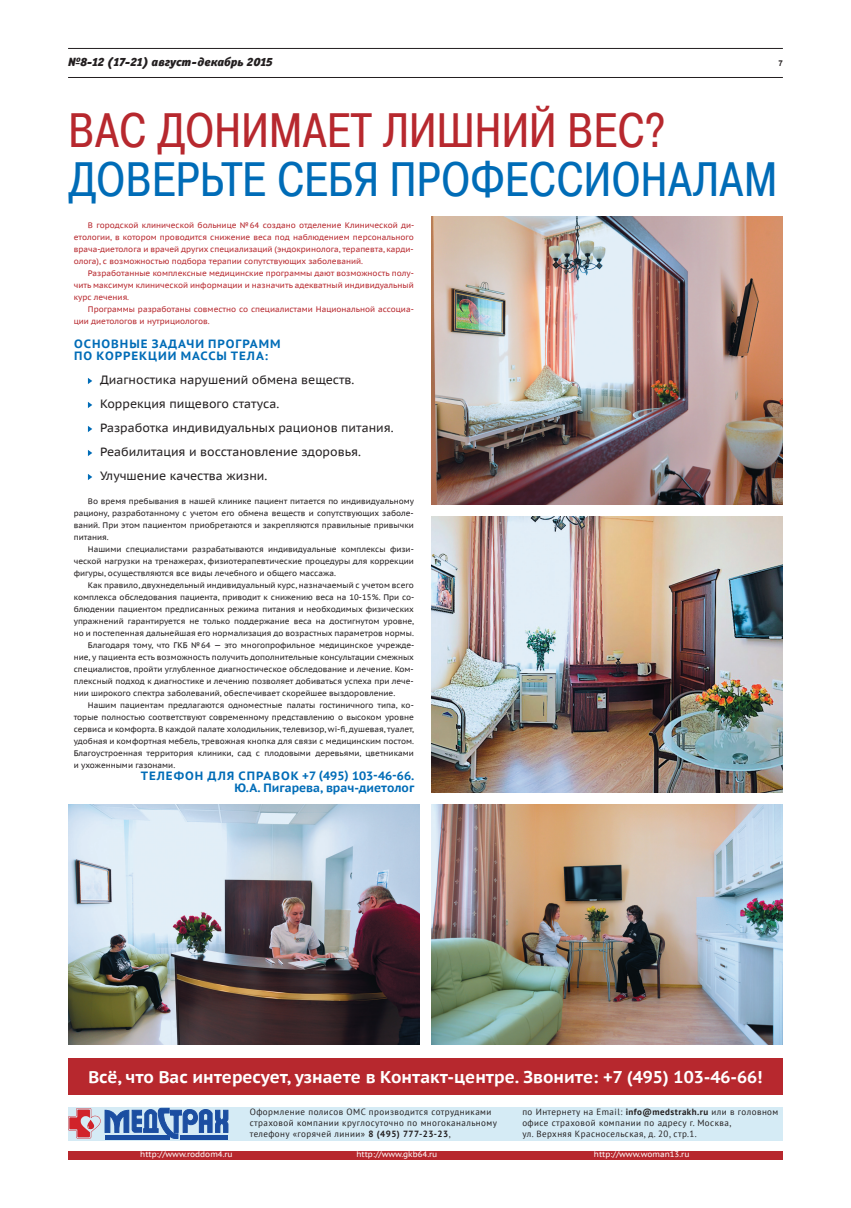
<style>
.page{position:relative;width:851px;height:1208px;background:#fff}
.page>*{position:absolute;margin:0;border:0;box-sizing:border-box;transform-origin:0 0}
.t1{font:48px "Pragmatica Condensed";letter-spacing:-.01em;color:#006cb7}
.t2{font:48px "Pragmatica Condensed";letter-spacing:-.01em;color:#b7282e}
.t3{font:700 17px "PT Sans Caption";color:#fff}
.t4{font:12px/24px "PT Sans Caption";color:#231f20}
.t5{font:700 12px/12px "PT Sans Caption";color:#006cb7;text-align:right}
.t6{font:700 12px/12px "PT Sans Caption";letter-spacing:.08em;color:#006cb7}
.t7{font:italic 12px "Officina Sans Black C";color:#231f20}
.t8{font:9px/10.8px "PT Sans";letter-spacing:.05em;color:#231f20}
.t9{font:8px/12px "PT Sans Caption";color:#231f20;text-align:justify}
.t10{font:8px/12px "PT Sans Caption";color:#b7282e;text-align:justify}
.t11{font:8px "PT Sans Caption";color:#fff}
.t12{font:700 8px "Arial";color:#231f20}
.s1{font-weight:700}
</style>
<div class="page">
<hr style="left:68px;top:48px;width:714px;height:1px;background:#231f20">
<hr style="left:68px;top:77px;width:714px;height:1px;background:#231f20">
<div style="left:68px;top:1151px;width:714px;height:8px;background:#b7282e"></div>
<div style="left:68px;top:1106px;width:714px;height:34px;background:#d5ebf5"></div>
<hr style="left:105px;top:1136px;width:64px;height:3px;background:#1b4ea1">
<hr style="left:180px;top:1136px;width:48px;height:3px;background:#1b4ea1">
<svg style="left:68px;top:1108px;width:160px;height:30px"></svg>
<div style="left:68px;top:1058px;width:714px;height:36px;background:#b7282e"></div>
<img style="left:68px;top:804px;width:351px;height:240px">
<img style="left:431px;top:804px;width:351px;height:240px">
<img style="left:431px;top:516px;width:351px;height:276px">
<img style="left:431px;top:216px;width:351px;height:288px">
<svg style="left:88px;top:378px;width:4px;height:6px"></svg>
<svg style="left:88px;top:402px;width:4px;height:6px"></svg>
<svg style="left:88px;top:426px;width:4px;height:6px"></svg>
<svg style="left:88px;top:450px;width:4px;height:6px"></svg>
<svg style="left:88px;top:474px;width:4px;height:6px"></svg>
<h3 class="t7" style="left:68px;top:55px;width:206px">№8-12 (17-21) август-декабрь 2015</h3>
<p class="t12" style="left:778px;top:58px;width:6px">7</p>
<h1 class="t2" style="left:68px;top:100px;width:598px">ВАС ДОНИМАЕТ ЛИШНИЙ ВЕС?</h1>
<h1 class="t1" style="left:68px;top:149px;width:710px">ДОВЕРЬТЕ СЕБЯ ПРОФЕССИОНАЛАМ</h1>
<p class="t10" style="left:74px;top:219px;width:342px;text-indent:14px">В городской клинической больнице №64 создано отделение Клинической ди&shy;етологии, в котором проводится снижение веса под наблюдением персонального врача-диетолога и врачей других специализаций (эндокринолога, терапевта, карди&shy;олога), с возможностью подбора терапии сопутствующих заболеваний.</p>
<p class="t10" style="left:74px;top:267px;width:341px;text-indent:14px">Разработанные комплексные медицинские программы дают возможность полу&shy;чить максимум клинической информации и назначить адекватный индивидуальный курс лечения.</p>
<p class="t10" style="left:74px;top:303px;width:341px;text-indent:14px">Программы разработаны совместно со специалистами Национальной ассоциа&shy;ции диетологов и нутрициологов.</p>
<h3 class="t6" style="left:74px;top:338px;width:208px">ОСНОВНЫЕ ЗАДАЧИ ПРОГРАММ<br>ПО КОРРЕКЦИИ МАССЫ ТЕЛА:</h3>
<h3 class="t4" style="left:100px;top:368px;width:295px">Диагностика нарушений обмена веществ.<br>Коррекция пищевого статуса.<br>Разработка индивидуальных рационов питания.<br>Реабилитация и восстановление здоровья.<br>Улучшение качества жизни.</h3>
<p class="t9" style="left:74px;top:495px;width:342px;text-indent:14px">Во время пребывания в нашей клинике пациент питается по индивидуальному рациону, разработанному с учетом его обмена веществ и сопутствующих заболе&shy;ваний. При этом пациентом приобретаются и закрепляются правильные привычки питания.</p>
<p class="t9" style="left:74px;top:543px;width:341px;text-indent:14px">Нашими специалистами разрабатываются индивидуальные комплексы физи&shy;ческой нагрузки на тренажерах, физиотерапевтические процедуры для коррекции фигуры, осуществляются все виды лечебного и общего массажа.</p>
<p class="t9" style="left:88px;top:579px;width:327px">Как правило, двухнедельный индивидуальный курс, назначаемый с учетом всего</p>
<p class="t9" style="left:74px;top:591px;width:342px">комплекса обследования пациента, приводит к снижению веса на 10‑15%. При со-</p>
<p class="t9" style="left:74px;top:603px;width:342px">блюдении пациентом предписанных режима питания и необходимых физических</p>
<p class="t9" style="left:74px;top:615px;width:342px">упражнений гарантируется не только поддержание веса на достигнутом уровне,</p>
<p class="t9" style="left:74px;top:627px;width:342px">но и постепенная дальнейшая его нормализация до возрастных параметров нормы.</p>
<p class="t9" style="left:88px;top:639px;width:328px">Благодаря тому, что ГКБ №64 — это многопрофильное медицинское учрежде-</p>
<p class="t9" style="left:74px;top:651px;width:342px">ние, у пациента есть возможность получить дополнительные консультации смежных</p>
<p class="t9" style="left:74px;top:663px;width:341px">специалистов, пройти углубленное диагностическое обследование и лечение. Ком-</p>
<p class="t9" style="left:74px;top:675px;width:341px">плексный подход к диагностике и лечению позволяет добиваться успеха при лече-</p>
<p class="t9" style="left:74px;top:687px;width:323px">нии широкого спектра заболеваний, обеспечивает скорейшее выздоровление.</p>
<p class="t9" style="left:88px;top:699px;width:327px">Нашим пациентам предлагаются одноместные палаты гостиничного типа, ко-</p>
<p class="t9" style="left:74px;top:711px;width:341px">торые полностью соответствуют современному представлению о высоком уровне</p>
<p class="t9" style="left:74px;top:723px;width:342px">сервиса и комфорта. В каждой палате холодильник, телевизор, wi-fi, душевая, туалет,</p>
<p class="t9" style="left:74px;top:735px;width:342px">удобная и комфортная мебель, тревожная кнопка для связи с медицинским постом.</p>
<p class="t9" style="left:74px;top:747px;width:341px">Благоустроенная территория клиники, сад с плодовыми деревьями, цветниками</p>
<p class="t9" style="left:74px;top:759px;width:103px">и ухоженными газонами.</p>
<h3 class="t5" style="left:141px;top:770px;width:275px">ТЕЛЕФОН ДЛЯ СПРАВОК +7 (495) 103‑46‑66.<br>Ю.А. Пигарева, врач-диетолог</h3>
<h2 class="t3" style="left:88px;top:1066px;width:675px">Всё, что Вас интересует, узнаете в Контакт-центре. Звоните: +7 (495) 103‑46‑66!</h2>
<p class="t8" style="left:250px;top:1106px;width:249px">Оформление полисов ОМС производится сотрудниками страховой компании круглосуточно по многоканальному телефону «горячей линии» <span class="s1">8 (495) 777-23-23</span>,</p>
<p class="t8" style="left:522px;top:1106px;width:257px">по Интернету на Email: <span class="s1">info@medstrakh.ru</span> или в головном офисе страховой компании по адресу г. Москва,<br>ул. Верхняя Красносельская, д. 20, стр.1.</p>
<p class="t11" style="left:140px;top:1149px;width:94px">http://www.roddom4.ru</p>
<p class="t11" style="left:356px;top:1149px;width:82px">http://www.gkb64.ru</p>
<p class="t11" style="left:593px;top:1149px;width:97px">http://www.woman13.ru</p>
</div>
